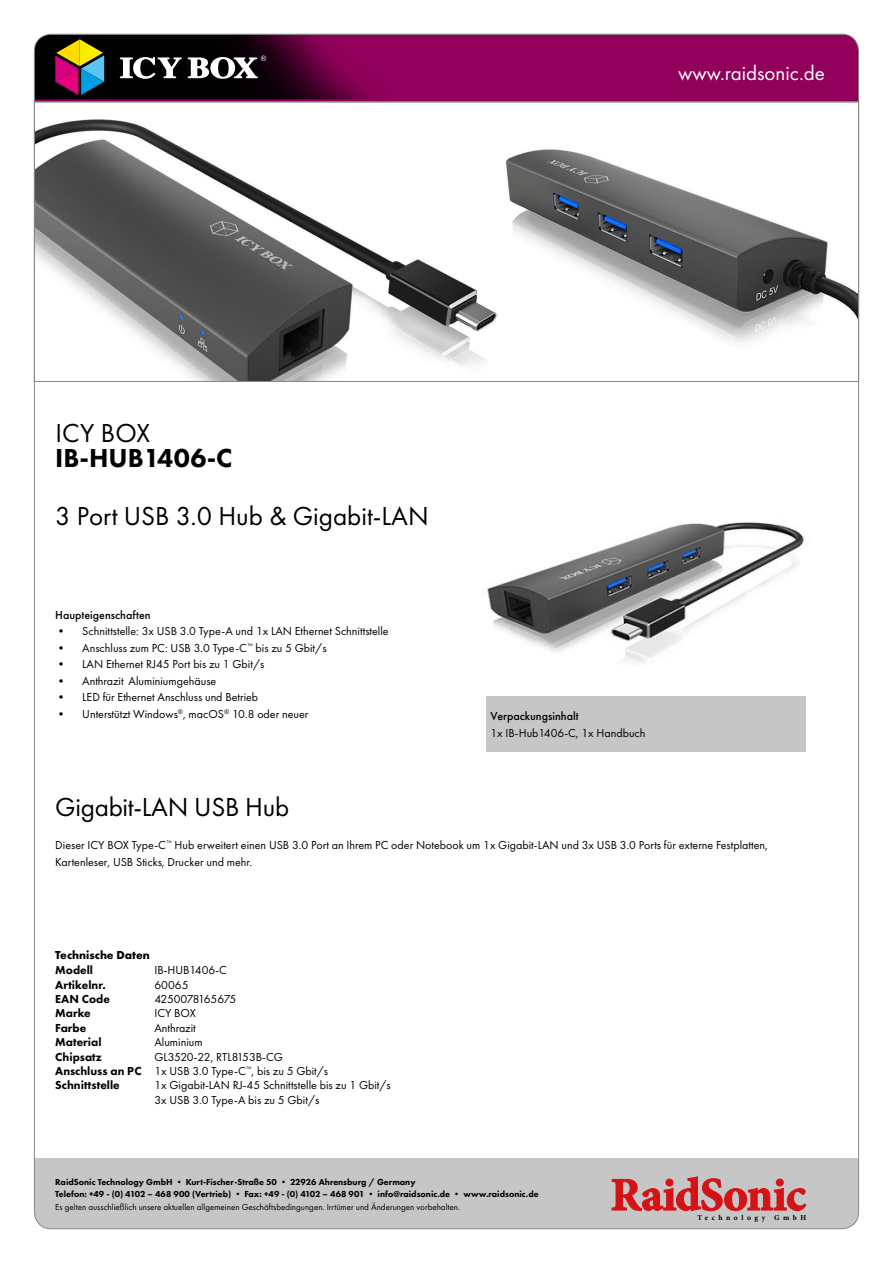
<style>
.page{position:relative;width:893px;height:1263px;background:#fff}
.page>*{position:absolute;margin:0;border:0;box-sizing:border-box;transform-origin:0 0}
.t1{font:27px "Futura PT";color:#000}
.t2{font:800 27px "Futura PT";color:#000}
.t3{font:21px "Futura PT";color:#fff}
.t4{font:12px/14.4px "Futura PT";color:#000}
.t5{font:800 12px/14.4px "Futura PT";color:#000}
.t6{font:500 12px "Futura PT";color:#000}
.t7{font:700 12px "Futura PT";color:#000}
.t8{font:800 9px/12px "Futura PT";color:#000}
.t9{font:9px "Futura PT";color:#000}
.t10{font:700 7.5px "Minion Pro";letter-spacing:.47em;color:#000}
</style>
<div class="page">
<svg style="left:36px;top:102px;width:821px;height:280px"></svg>
<img style="left:483px;top:522px;width:321px;height:142px">
<div style="left:34px;top:1159px;width:825px;height:70px;background:#c6c6c6"></div>
<svg style="left:612px;top:1176px;width:194px;height:35px"></svg>
<svg style="left:34px;top:34px;width:825px;height:68px;background:#710548"></svg>
<svg style="left:120px;top:56px;width:146px;height:23px"></svg>
<svg style="left:55px;top:39px;width:49px;height:56px;background:#755a4f"></svg>
<div style="left:486px;top:696px;width:320px;height:55px;background:#c6c6c6"></div>
<h2 class="t3" style="left:678px;top:60px;width:148px">www.raidsonic.de</h2>
<h1 class="t1" style="left:55px;top:417px;width:96px">ICY BOX</h1>
<h1 class="t2" style="left:55px;top:441px;width:179px">IB-HUB1406-C</h1>
<h1 class="t1" style="left:55px;top:499px;width:375px">3 Port USB 3.0 Hub &amp; Gigabit-LAN</h1>
<p class="t6" style="left:55px;top:607px;width:97px">Haupteigenschaften</p>
<p class="t4" style="left:55px;top:624px;width:335px">• Schnittstelle: 3x USB 3.0 Type-A und 1x LAN Ethernet Schnittstelle</p>
<p class="t4" style="left:55px;top:640px;width:273px">• Anschluss zum PC: USB 3.0 Type-C<sup>™</sup> bis zu 5 Gbit/s</p>
<p class="t4" style="left:55px;top:657px;width:211px">• LAN Ethernet RJ45 Port bis zu 1 Gbit/s</p>
<p class="t4" style="left:55px;top:673px;width:163px">• Anthrazit Aluminiumgehäuse</p>
<p class="t4" style="left:55px;top:690px;width:204px">• LED für Ethernet Anschluss und Betrieb</p>
<p class="t4" style="left:55px;top:706px;width:255px">• Unterstützt Windows<sup>®</sup>, macOS<sup>®</sup> 10.8 oder neuer</p>
<p class="t6" style="left:490px;top:709px;width:90px">Verpackungsinhalt</p>
<p class="t4" style="left:490px;top:725px;width:157px">1x IB-Hub1406-C, 1x Handbuch</p>
<h1 class="t1" style="left:55px;top:791px;width:235px">Gigabit-LAN USB Hub</h1>
<p class="t4" style="left:55px;top:837px;width:714px;line-height:16.5px">Dieser ICY BOX Type-C<sup>™</sup> Hub erweitert einen USB 3.0 Port an Ihrem PC oder Notebook um 1x Gigabit-LAN und 3x USB 3.0 Ports für externe Festplatten,<br>Kartenleser, USB Sticks, Drucker und mehr.</p>
<p class="t7" style="left:55px;top:947px;width:96px">Technische Daten</p>
<p class="t5" style="left:55px;top:963px;width:88px">Modell<br>Artikelnr.<br>EAN Code<br>Marke<br>Farbe<br>Material<br>Chipsatz<br>Anschluss an PC<br>Schnittstelle</p>
<p class="t4" style="left:154px;top:963px;width:238px">IB-HUB1406-C<br>60065<br>4250078165675<br>ICY BOX<br>Anthrazit<br>Aluminium<br>GL3520-22, RTL8153B-CG<br>1x USB 3.0 Type-C<sup>™</sup>, bis zu 5 Gbit/s<br>1x Gigabit-LAN RJ-45 Schnittstelle bis zu 1 Gbit/s<br>3x USB 3.0 Type-A bis zu 5 Gbit/s</p>
<p class="t8" style="left:55px;top:1175px;width:485px">RaidSonic Technology GmbH • Kurt-Fischer-Straße 50 • 22926 Ahrensburg / Germany<br>Telefon: +49 - (0) 4102 – 468 900 (Vertrieb) • Fax: +49 - (0) 4102 – 468 901 • info@raidsonic.de • www.raidsonic.de</p>
<p class="t9" style="left:55px;top:1202px;width:406px">Es gelten ausschließlich unsere aktuellen allgemeinen Geschäftsbedingungen. Irrtümer und Änderungen vorbehalten.</p>
<p class="t10" style="left:697px;top:1212px;width:110px">Technology GmbH</p>
</div>
